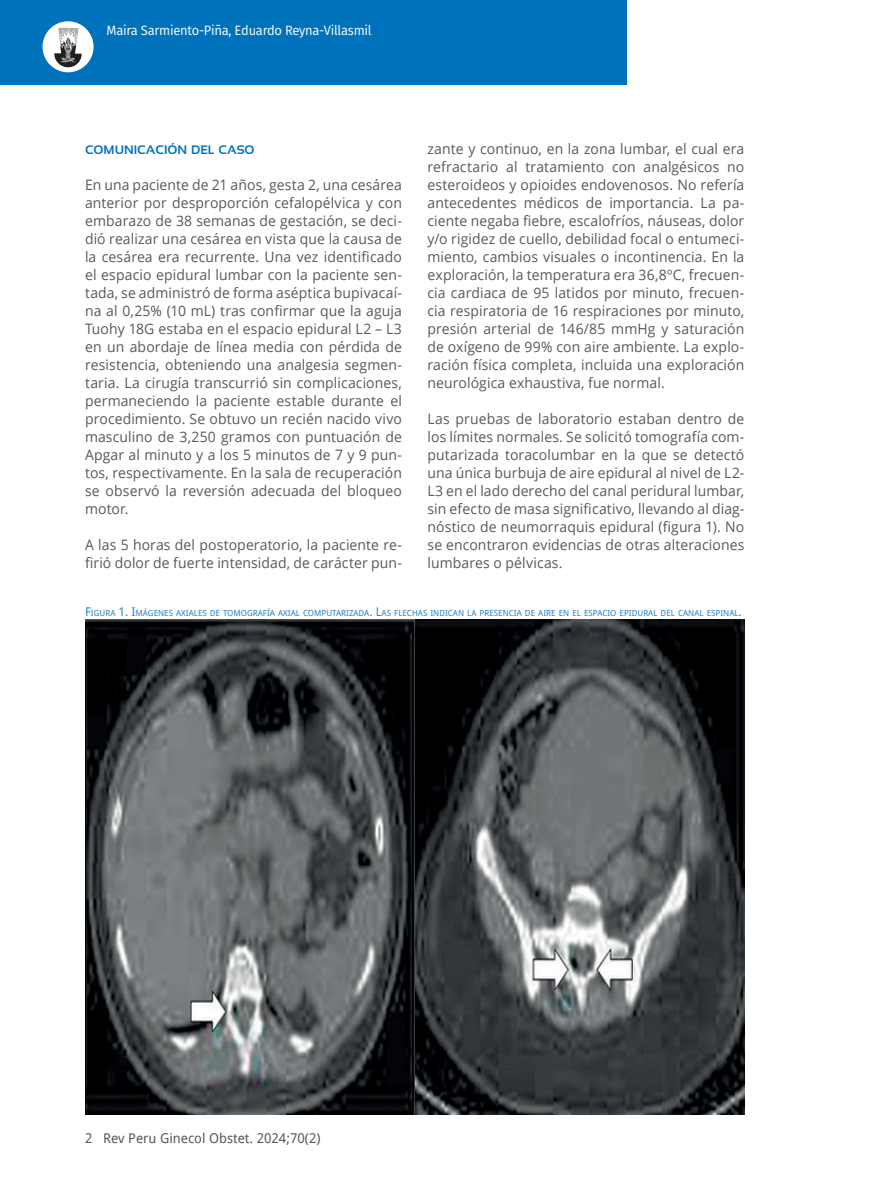
<style>
.page{position:relative;width:872px;height:1191px;background:#fff}
.page>*{position:absolute;margin:0;border:0;box-sizing:border-box;transform-origin:0 0}
.t1{font:14.4px/18px "Open Sans";letter-spacing:.01em;color:#57585a;text-align:justify}
.t2{font:13.5px "Fira Sans";letter-spacing:-.02em;color:#fff;scale:.96 1}
.t3{font:13.5px "Droid Sans";color:#57585a}
.t4{font:700 12.3px "Sansation";color:#0072bc}
.t5{font:8.4px "Droid Sans";color:#2783c5}
.s1{font-size:12px}
</style>
<div class="page">
<div style="left:0;top:0;width:626px;height:85px;background:#0072bc"></div>
<div style="left:43px;top:21px;width:51px;height:51px;background:#fff;border-radius:50%"></div>
<svg style="left:54px;top:28px;width:28px;height:40px"></svg>
<img style="left:85px;top:620px;width:659px;height:494px">
<p class="t2" style="left:106px;top:20px;width:278px">Maira Sarmiento-Piña, Eduardo Reyna-Villasmil</p>
<p class="t1" style="left:427px;top:139px;width:318px">zante y continuo, en la zona lumbar, el cual era refractario al tratamiento con analgésicos no esteroideos y opioides endovenosos. No refería antecedentes médicos de importancia. La pa&shy;ciente negaba fiebre, escalofríos, náuseas, dolor y/o rigidez de cuello, debilidad focal o entumeci&shy;miento, cambios visuales o incontinencia. En la exploración, la temperatura era 36,8ºC, frecuen&shy;cia cardiaca de 95 latidos por minuto, frecuen&shy;cia respiratoria de 16 respiraciones por minuto, presión arterial de 146/85 mmHg y saturación de oxígeno de 99% con aire ambiente. La explo&shy;ración física completa, incluida una exploración neurológica exhaustiva, fue normal.</p>
<p class="t1" style="left:427px;top:409px;width:318px">Las pruebas de laboratorio estaban dentro de los límites normales. Se solicitó tomografía com&shy;putarizada toracolumbar en la que se detectó una única burbuja de aire epidural al nivel de L2- L3 en el lado derecho del canal peridural lumbar, sin efecto de masa significativo, llevando al diag&shy;nóstico de neumorraquis epidural (figura 1). No se encontraron evidencias de otras alteraciones lumbares o pélvicas.</p>
<p class="t5" style="left:85px;top:607px;width:658px"><span class="s1">F</span>IGURA <span class="s1">1. I</span>MÁGENES AXIALES DE TOMOGRAFÍA AXIAL COMPUTARIZADA<span class="s1">. L</span>AS FLECHAS INDICAN LA PRESENCIA DE AIRE EN EL ESPACIO EPIDURAL DEL CANAL ESPINAL<span class="s1">.</span></p>
<p class="t4" style="left:85px;top:143px;width:171px">COMUNICACIÓN DEL CASO</p>
<p class="t1" style="left:85px;top:175px;width:318px">En una paciente de 21 años, gesta 2, una cesárea anterior por desproporción cefalopélvica y con embarazo de 38 semanas de gestación, se deci&shy;dió realizar una cesárea en vista que la causa de la cesárea era recurrente. Una vez identificado el espacio epidural lumbar con la paciente sen&shy;tada, se administró de forma aséptica bupivacaí&shy;na al 0,25% (10 mL) tras confirmar que la aguja Tuohy 18G estaba en el espacio epidural L2 – L3 en un abordaje de línea media con pérdida de resistencia, obteniendo una analgesia segmen&shy;taria. La cirugía transcurrió sin complicaciones, permaneciendo la paciente estable durante el procedimiento. Se obtuvo un recién nacido vivo masculino de 3,250 gramos con puntuación de Apgar al minuto y a los 5 minutos de 7 y 9 pun&shy;tos, respectivamente. En la sala de recuperación se observó la reversión adecuada del bloqueo motor.</p>
<p class="t1" style="left:85px;top:535px;width:318px">A las 5 horas del postoperatorio, la paciente re&shy;firió dolor de fuerte intensidad, de carácter pun-</p>
<p class="t3" style="left:85px;top:1128px;width:237px">2 Rev Peru Ginecol Obstet. 2024;70(2)</p>
</div>
